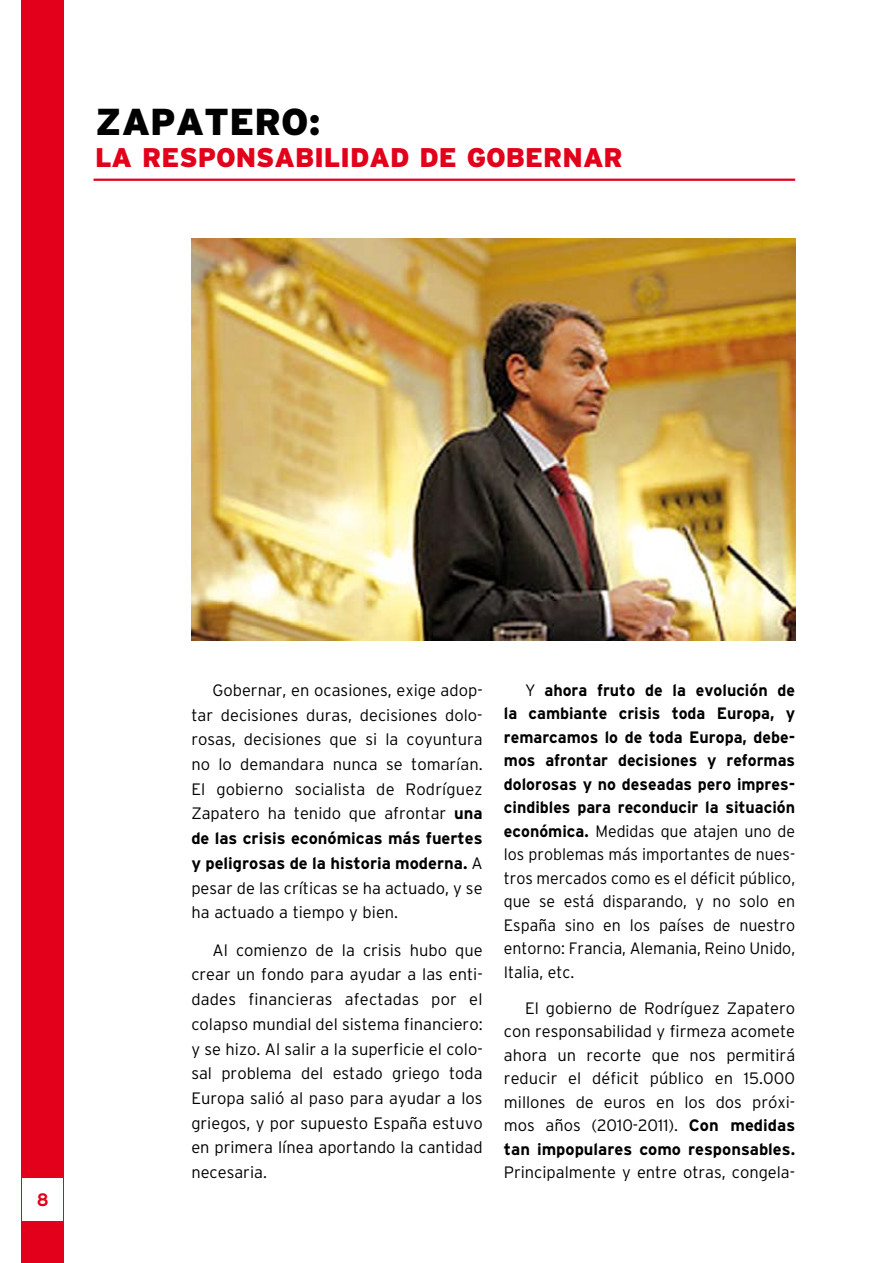
<style>
.page{position:relative;width:893px;height:1263px;background:#fff}
.page>*{position:absolute;margin:0;border:0;box-sizing:border-box;transform-origin:0 0}
.t1{font:900 37.5px "Interstate";color:#000}
.t2{font:900 27px "Interstate";color:#e2001a}
.t3{font:700 18px "Interstate";color:#e2001a;scale:.95 1}
.t4{font:300 16.5px/24.8px "Interstate";color:#000;text-align:justify}
.s1{font-weight:700}
</style>
<div class="page">
<div style="left:21px;top:0;width:43px;height:1263px;background:#e2001a"></div>
<div style="left:22px;top:1178px;width:41px;height:42px;background:#fff"></div>
<hr style="left:94px;top:179px;width:701px;height:2px;background:#e2001a">
<img style="left:191px;top:238px;width:604px;height:402px">
<h1 class="t1" style="left:95px;top:100px;width:227px">ZAPATERO:</h1>
<h2 class="t2" style="left:95px;top:142px;width:529px">LA RESPONSABILIDAD DE GOBERNAR</h2>
<p class="t3" style="left:37px;top:1190px;width:14px">8</p>
<p class="t4" style="left:191px;top:678px;width:293px;text-indent:21px">Gobernar, en ocasiones, exige adop&shy;tar decisiones duras, decisiones dolo&shy;rosas, decisiones que si la coyuntura no lo demandara nunca se tomarían.<br>El gobierno socialista de Rodríguez Zapatero ha tenido que afrontar <span class="s1">una de las crisis económicas más fuertes y peligrosas de la historia moderna.</span> A pesar de las críticas se ha actuado, y se ha actuado a tiempo y bien.</p>
<p class="t4" style="left:191px;top:937px;width:293px;text-indent:21px">Al comienzo de la crisis hubo que crear un fondo para ayudar a las enti&shy;dades financieras afectadas por el colapso mundial del sistema financiero: y se hizo. Al salir a la superficie el colo&shy;sal problema del estado griego toda Europa salió al paso para ayudar a los griegos, y por supuesto España estuvo en primera línea aportando la cantidad necesaria.</p>
<p class="t4" style="left:504px;top:678px;width:293px;line-height:23.4px;text-indent:21px">Y <span class="s1">ahora fruto de la evolución de la cambiante crisis toda Europa, y remarcamos lo de toda Europa, debe&shy;mos afrontar decisiones y reformas dolorosas y no deseadas pero impres&shy;cindibles para reconducir la situación económica.</span> Medidas que atajen uno de los problemas más importantes de nues&shy;tros mercados como es el déficit público, que se está disparando, y no solo en España sino en los países de nuestro entorno: Francia, Alemania, Reino Unido, Italia, etc.</p>
<p class="t4" style="left:504px;top:996px;width:293px;line-height:23.4px;text-indent:21px">El gobierno de Rodríguez Zapatero con responsabilidad y firmeza acomete ahora un recorte que nos permitirá reducir el déficit público en 15.000 millones de euros en los dos próxi&shy;mos años (2010-2011). <span class="s1">Con medidas tan impopulares como responsables.</span></p>
<p class="t4" style="left:504px;top:1160px;width:293px">Principalmente y entre otras, congela-</p>
</div>
